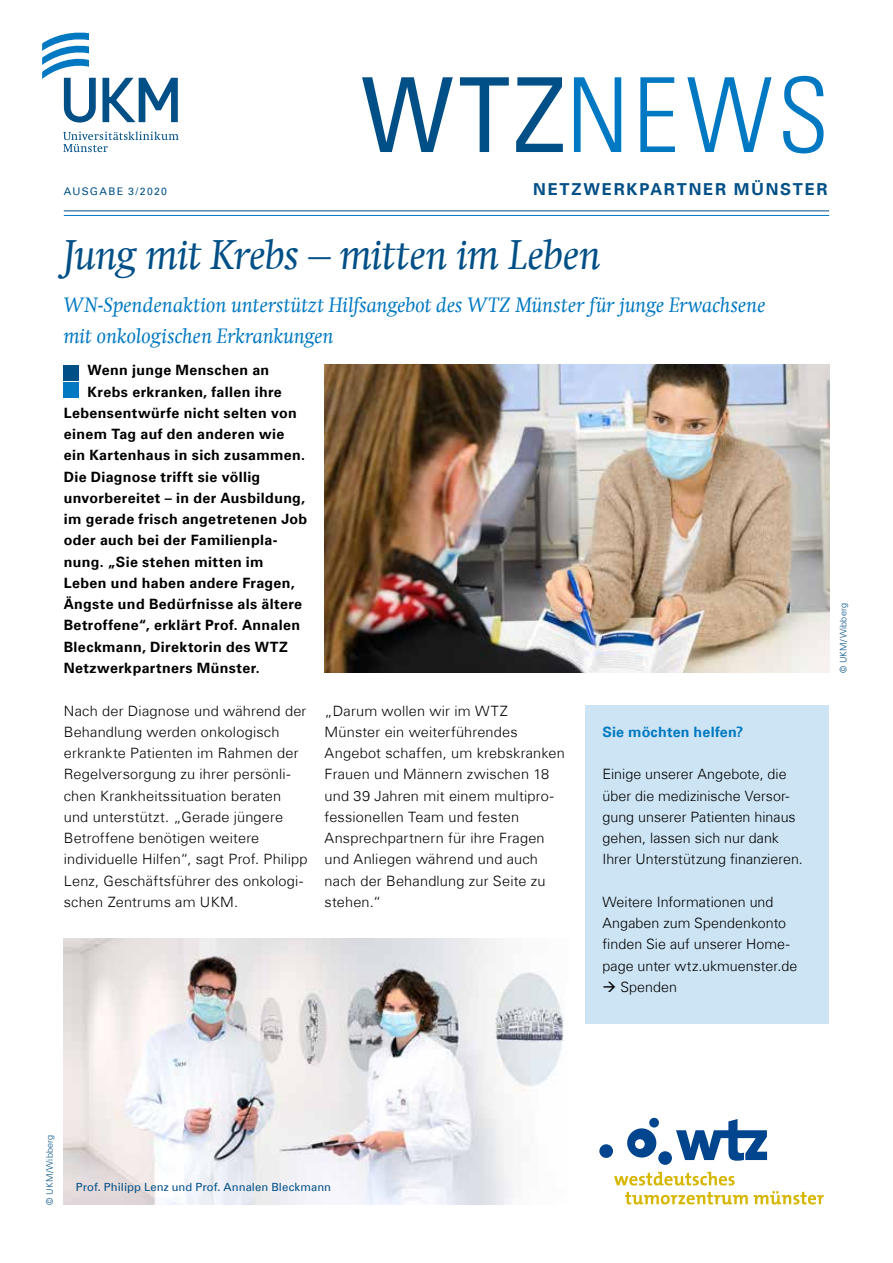
<style>
.page{position:relative;width:893px;height:1263px;background:#fff}
.page>*{position:absolute;margin:0;border:0;box-sizing:border-box;transform-origin:0 0}
.t1{font:103.5px "Univers Com 47 Light Cond";color:#0079c2}
.t2{font:italic 42px "Swift Com";letter-spacing:-.015em;color:#004f86}
.t3{font:italic 21px/32px "Swift Com";color:#0079c2}
.t4{font:700 16.5px "Univers Com 65";letter-spacing:.11em;color:#004f86}
.t5{font:300 14.25px/21.3px "Univers Com 45";letter-spacing:.01em;color:#000}
.t6{font:700 14.25px "Univers Com 65";letter-spacing:.025em;color:#000}
.t7{font:700 14.25px "Univers Com 65";letter-spacing:.015em;color:#0079c2}
.t8{font:11.25px "Univers Com 55 Roman";letter-spacing:.01em;color:#004f86}
.t9{font:10.5px "Univers Com 55 Roman";letter-spacing:.125em;color:#004f86}
.t10{font:300 9px "Univers Com 45";letter-spacing:.025em;color:#004f86}
.s1{font-family:"Univers Com 57";font-stretch:condensed;color:#004f86}
</style>
<div class="page">
<svg style="left:42px;top:32px;width:54px;height:91px"></svg>
<svg style="left:102px;top:78px;width:76px;height:44px"></svg>
<svg style="left:63px;top:132px;width:116px;height:20px"></svg>
<svg style="left:614px;top:1172px;width:121px;height:13px"></svg>
<svg style="left:625px;top:1191px;width:199px;height:13px"></svg>
<svg style="left:676px;top:1119px;width:91px;height:42px"></svg>
<div style="left:649px;top:1118px;width:10px;height:10px;background:#00458e;border-radius:50%"></div>
<div style="left:599px;top:1144px;width:14px;height:14px;background:#00458e;border-radius:50%"></div>
<div style="left:658px;top:1151px;width:14px;height:14px;background:#00458e;border-radius:50%"></div>
<svg style="left:627px;top:1128px;width:30px;height:30px"></svg>
<hr style="left:64px;top:210px;width:765px;height:1px;background:#004f86">
<hr style="left:64px;top:215px;width:765px;height:1px;background:#0079c2">
<div style="left:64px;top:365px;width:15px;height:15px;background:#004f86"></div>
<div style="left:64px;top:382px;width:15px;height:15px;background:#0079c2"></div>
<div style="left:585px;top:705px;width:244px;height:319px;background:#cce4f3"></div>
<img style="left:64px;top:939px;width:501px;height:265px">
<img style="left:325px;top:365px;width:504px;height:308px">
<p class="t9" style="left:64px;top:184px;width:105px">AUSGABE 3/2020</p>
<h1 class="t1" style="left:361px;top:53px;width:469px"><span class="s1">WTZ</span>NEWS</h1>
<p class="t4" style="left:533px;top:179px;width:296px">NETZWERKPARTNER MÜNSTER</p>
<h2 class="t2" style="left:64px;top:230px;width:539px">Jung mit Krebs – mitten im Leben</h2>
<h3 class="t3" style="left:64px;top:288px;width:703px">WN-Spendenaktion unterstützt Hilfsangebot des WTZ Münster für junge Erwachsene mit onkologischen Erkrankungen</h3>
<p class="t6" style="left:88px;top:362px;width:183px">Wenn junge Menschen an</p>
<p class="t6" style="left:88px;top:383px;width:196px">Krebs erkranken, fallen ihre</p>
<p class="t6" style="left:64px;top:404px;width:234px">Lebensentwürfe nicht selten von</p>
<p class="t6" style="left:64px;top:426px;width:222px">einem Tag auf den anderen wie</p>
<p class="t6" style="left:64px;top:447px;width:243px">ein Kartenhaus in sich zusammen.</p>
<p class="t6" style="left:64px;top:468px;width:198px">Die Diagnose trifft sie völlig</p>
<p class="t6" style="left:64px;top:489px;width:243px">unvorbereitet – in der Ausbildung,</p>
<p class="t6" style="left:64px;top:511px;width:245px">im gerade frisch angetretenen Job</p>
<p class="t6" style="left:64px;top:532px;width:215px">oder auch bei der Familienpla-</p>
<p class="t6" style="left:64px;top:553px;width:201px">nung. „Sie stehen mitten im</p>
<p class="t6" style="left:64px;top:574px;width:232px">Leben und haben andere Fragen,</p>
<p class="t6" style="left:64px;top:596px;width:240px">Ängste und Bedürfnisse als ältere</p>
<p class="t6" style="left:64px;top:617px;width:238px">Betroffene“, erklärt Prof. Annalen</p>
<p class="t6" style="left:64px;top:638px;width:226px">Bleckmann, Direktorin des WTZ</p>
<p class="t6" style="left:64px;top:659px;width:198px">Netzwerkpartners Münster.</p>
<p class="t5" style="left:64px;top:700px;width:245px">Nach der Diagnose und während der Behandlung werden onkologisch erkrankte Patienten im Rahmen der Regelversorgung zu ihrer persönli&shy;chen Krankheitssituation beraten und unterstützt. „Gerade jüngere Betroffene benötigen weitere individuelle Hilfen“, sagt Prof. Philipp Lenz, Geschäftsführer des onkologi&shy;schen Zentrums am UKM.</p>
<p class="t5" style="left:325px;top:700px;width:242px">„Darum wollen wir im WTZ<br>Münster ein weiterführendes<br>Angebot schaffen, um krebskranken<br>Frauen und Männern zwischen 18 und 39 Jahren mit einem multipro&shy;fessionellen Team und festen<br>Ansprechpartnern für ihre Fragen und Anliegen während und auch nach der Behandlung zur Seite zu stehen.“</p>
<p class="t7" style="left:602px;top:723px;width:143px">Sie möchten helfen?</p>
<p class="t5" style="left:602px;top:763px;width:202px">Einige unserer Angebote, die über die medizinische Versor&shy;gung unserer Patienten hinaus gehen, lassen sich nur dank<br>Ihrer Unterstützung finanzieren.</p>
<p class="t5" style="left:602px;top:891px;width:196px">Weitere Informationen und<br>Angaben zum Spendenkonto finden Sie auf unserer Home&shy;page unter wtz.ukmuenster.de</p>
<p class="t5" style="left:602px;top:976px;width:76px">→ Spenden</p>
<p class="t10" style="left:838px;top:673px;width:72px;rotate:-90deg">© UKM/Wibberg</p>
<p class="t10" style="left:44px;top:1204px;width:72px;rotate:-90deg">© UKM/Wibberg</p>
<p class="t8" style="left:76px;top:1181px;width:257px">Prof. Philipp Lenz und Prof. Annalen Bleckmann</p>
</div>
